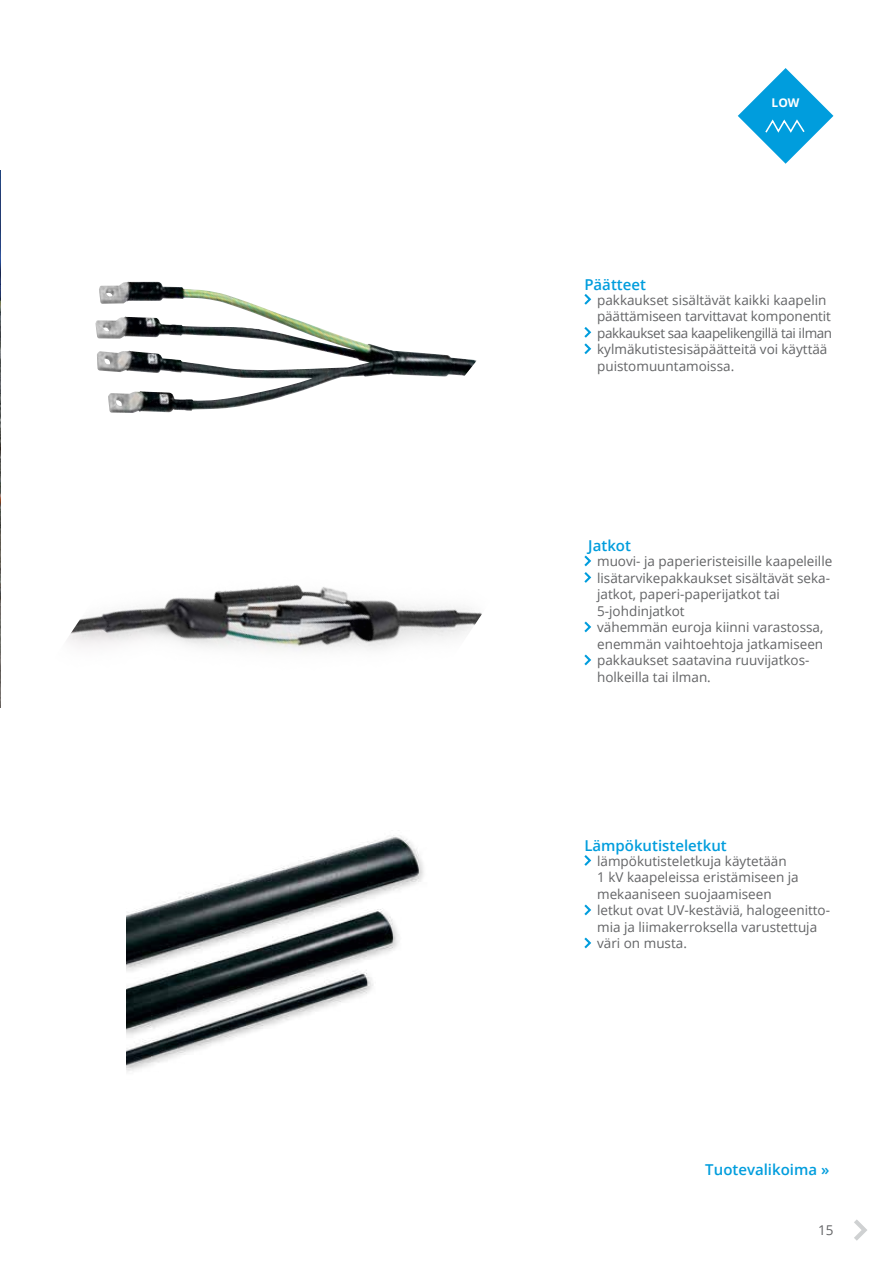
<style>
.page{position:relative;width:893px;height:1263px;background:#fff}
.page>*{position:absolute;margin:0;border:0;box-sizing:border-box;transform-origin:0 0}
.t1{font:600 15px "Open Sans";color:#009ddd}
.t2{font:13.5px/16.5px "Open Sans";color:#636466}
.t3{font:700 12px "Open Sans";color:#fff}
</style>
<div class="page">
<svg style="left:854px;top:1219px;width:13px;height:22px"></svg>
<img style="left:0;top:170px;width:1px;height:538px">
<svg style="left:584px;top:294px;width:7px;height:11px"></svg>
<svg style="left:584px;top:327px;width:7px;height:27px"></svg>
<svg style="left:584px;top:555px;width:7px;height:11px"></svg>
<svg style="left:584px;top:572px;width:7px;height:11px"></svg>
<svg style="left:584px;top:621px;width:7px;height:11px"></svg>
<svg style="left:584px;top:654px;width:7px;height:11px"></svg>
<svg style="left:584px;top:855px;width:7px;height:11px"></svg>
<svg style="left:584px;top:904px;width:7px;height:11px"></svg>
<svg style="left:584px;top:937px;width:7px;height:11px"></svg>
<img style="left:67px;top:387px;width:415px;height:264px">
<img style="left:95px;top:282px;width:261px;height:72px">
<img style="left:127px;top:835px;width:297px;height:237px">
<svg style="left:738px;top:68px;width:95px;height:96px"></svg>
<p class="t3" style="left:772px;top:94px;width:29px">LOW</p>
<p class="t1" style="left:584px;top:274px;width:63px">Päätteet</p>
<p class="t2" style="left:597px;top:291px;width:237px">pakkaukset sisältävät kaikki kaapelin päättämiseen tarvittavat komponentit pakkaukset saa kaapelikengillä tai ilman kylmäkutistesisäpäätteitä voi käyttää puistomuuntamoissa.</p>
<p class="t1" style="left:588px;top:536px;width:44px">Jatkot</p>
<p class="t2" style="left:597px;top:553px;width:237px">muovi- ja paperieristeisille kaapeleille lisätarvikepakkaukset sisältävät seka&shy;jatkot, paperi-paperijatkot tai 5-johdinjatkot<br>vähemmän euroja kiinni varastossa, enemmän vaihtoehtoja jatkamiseen pakkaukset saatavina ruuvijatkos&shy;holkeilla tai ilman.</p>
<p class="t1" style="left:584px;top:835px;width:144px">Lämpökutisteletkut</p>
<p class="t2" style="left:597px;top:852px;width:234px">lämpökutisteletkuja käytetään<br>1 kV kaapeleissa eristämiseen ja mekaaniseen suojaamiseen<br>letkut ovat UV-kestäviä, halogeenitto&shy;mia ja liimakerroksella varustettuja väri on musta.</p>
<p class="t1" style="left:705px;top:1159px;width:126px">Tuotevalikoima »</p>
<p class="t2" style="left:818px;top:1221px;width:17px">15</p>
</div>
